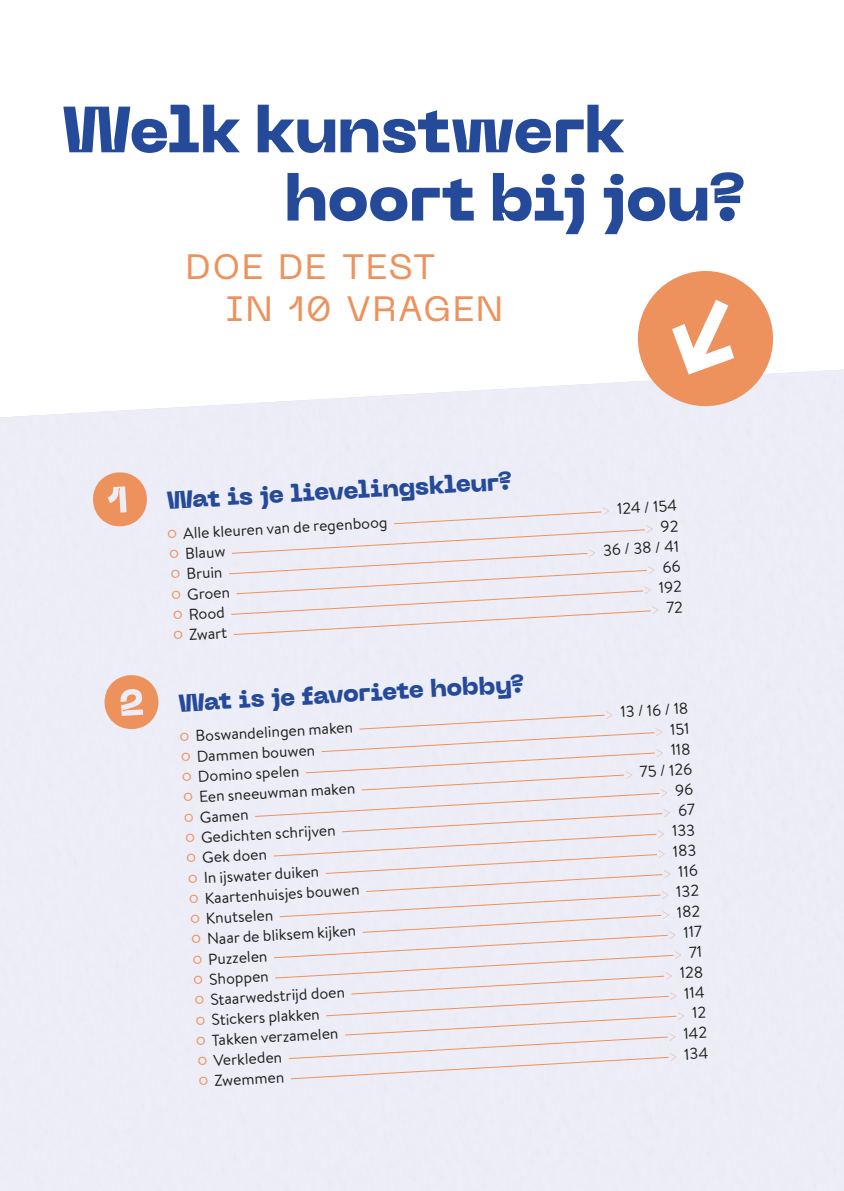
<style>
.page{position:relative;width:844px;height:1191px;background:#fff}
.page>*{position:absolute;margin:0;border:0;box-sizing:border-box;transform-origin:0 0}
.t1{font:800 64.75px/68.2px "PP Neue Machina Inktrap";color:#254a9a}
.t2{font:35px/42px "PP Neue Machina";letter-spacing:.045em;color:#ee925d}
.t3{font:800 24.5px "PP Neue Machina Inktrap";color:#254a9a}
.t4{font:15.75px "Brandon Text";color:#1d1d1b}
.s1{font-size:52.5px;color:#ee925d}
.s2{font-family:"PP Neue Machina";font-weight:300;color:#ee925d}
.s3{font-weight:100;color:#ee925d}
</style>
<div class="page">
<svg style="left:628px;top:271px;width:154px;height:144px"></svg>
<svg style="left:229px;top:512px;width:453px;height:123px;background:#ece9f0"></svg>
<svg style="left:255px;top:715px;width:450px;height:364px;background:#ece9f0"></svg>
<h1 class="t1" style="left:284px;top:98px;width:462px;text-indent:-222px">Welk kunstwerk hoort bij jou?</h1>
<h2 class="t2" style="left:225px;top:245px;width:279px;text-indent:-40px">DOE DE TEST<br>IN 10 VRAGEN</h2>
<h3 class="t3" style="left:91px;top:487px;width:422px;rotate:-3deg"><span class="s1">❶</span> Wat is je lievelingskleur?</h3>
<p class="t4" style="left:167px;top:523px;width:222px;rotate:-3deg"><span class="s2">о</span> Alle kleuren van de regenboog</p>
<p class="t4" style="left:169px;top:543px;width:58px;rotate:-3deg"><span class="s2">о</span> Blauw</p>
<p class="t4" style="left:170px;top:564px;width:53px;rotate:-3deg"><span class="s2">о</span> Bruin</p>
<p class="t4" style="left:171px;top:584px;width:60px;rotate:-3deg"><span class="s2">о</span> Groen</p>
<p class="t4" style="left:172px;top:604px;width:53px;rotate:-3deg"><span class="s2">о</span> Rood</p>
<p class="t4" style="left:173px;top:624px;width:56px;rotate:-3deg"><span class="s2">о</span> Zwart</p>
<h3 class="t3" style="left:102px;top:690px;width:423px;rotate:-3deg"><span class="s1">❷</span> Wat is je favoriete hobby?</h3>
<p class="t4" style="left:179px;top:725px;width:175px;rotate:-3deg"><span class="s2">о</span> Boswandelingen maken</p>
<p class="t4" style="left:180px;top:746px;width:136px;rotate:-3deg"><span class="s2">о</span> Dammen bouwen</p>
<p class="t4" style="left:181px;top:766px;width:119px;rotate:-3deg"><span class="s2">о</span> Domino spelen</p>
<p class="t4" style="left:183px;top:786px;width:174px;rotate:-3deg"><span class="s2">о</span> Een sneeuwman maken</p>
<p class="t4" style="left:183px;top:807px;width:66px;rotate:-3deg"><span class="s2">о</span> Gamen</p>
<p class="t4" style="left:185px;top:827px;width:152px;rotate:-3deg"><span class="s2">о</span> Gedichten schrijven</p>
<p class="t4" style="left:186px;top:847px;width:82px;rotate:-3deg"><span class="s2">о</span> Gek doen</p>
<p class="t4" style="left:187px;top:867px;width:133px;rotate:-3deg"><span class="s2">о</span> In ijswater duiken</p>
<p class="t4" style="left:188px;top:888px;width:172px;rotate:-3deg"><span class="s2">о</span> Kaartenhuisjes bouwen</p>
<p class="t4" style="left:189px;top:908px;width:85px;rotate:-3deg"><span class="s2">о</span> Knutselen</p>
<p class="t4" style="left:191px;top:928px;width:166px;rotate:-3deg"><span class="s2">о</span> Naar de bliksem kijken</p>
<p class="t4" style="left:192px;top:949px;width:77px;rotate:-3deg"><span class="s2">о</span> Puzzelen</p>
<p class="t4" style="left:193px;top:969px;width:77px;rotate:-3deg"><span class="s2">о</span> Shoppen</p>
<p class="t4" style="left:194px;top:989px;width:152px;rotate:-3deg"><span class="s2">о</span> Staarwedstrijd doen</p>
<p class="t4" style="left:195px;top:1009px;width:126px;rotate:-3deg"><span class="s2">о</span> Stickers plakken</p>
<p class="t4" style="left:195px;top:1030px;width:144px;rotate:-3deg"><span class="s2">о</span> Takken verzamelen</p>
<p class="t4" style="left:197px;top:1050px;width:86px;rotate:-3deg"><span class="s2">о</span> Verkleden</p>
<p class="t4" style="left:198px;top:1070px;width:87px;rotate:-3deg"><span class="s2">о</span> Zwemmen</p>
<p class="t4" style="left:600px;top:498px;width:77px;rotate:-3deg"><span class="s3">&gt;</span> 124 / 154</p>
<p class="t4" style="left:586px;top:540px;width:94px;rotate:-3deg"><span class="s3">&gt;</span> 36 / 38 / 41</p>
<p class="t4" style="left:642px;top:578px;width:41px;rotate:-3deg"><span class="s3">&gt;</span> 192</p>
<p class="t4" style="left:604px;top:702px;width:85px;rotate:-3deg"><span class="s3">&gt;</span> 13 / 16 / 18</p>
<p class="t4" style="left:653px;top:719px;width:37px;rotate:-3deg"><span class="s3">&gt;</span> 151</p>
<p class="t4" style="left:654px;top:739px;width:37px;rotate:-3deg"><span class="s3">&gt;</span> 118</p>
<p class="t4" style="left:623px;top:761px;width:70px;rotate:-3deg"><span class="s3">&gt;</span> 75 / 126</p>
<p class="t4" style="left:655px;top:821px;width:40px;rotate:-3deg"><span class="s3">&gt;</span> 133</p>
<p class="t4" style="left:656px;top:841px;width:41px;rotate:-3deg"><span class="s3">&gt;</span> 183</p>
<p class="t4" style="left:661px;top:861px;width:37px;rotate:-3deg"><span class="s3">&gt;</span> 116</p>
<p class="t4" style="left:659px;top:882px;width:40px;rotate:-3deg"><span class="s3">&gt;</span> 132</p>
<p class="t4" style="left:660px;top:902px;width:41px;rotate:-3deg"><span class="s3">&gt;</span> 182</p>
<p class="t4" style="left:666px;top:922px;width:36px;rotate:-3deg"><span class="s3">&gt;</span> 117</p>
<p class="t4" style="left:663px;top:963px;width:41px;rotate:-3deg"><span class="s3">&gt;</span> 128</p>
<p class="t4" style="left:667px;top:983px;width:38px;rotate:-3deg"><span class="s3">&gt;</span> 114</p>
<p class="t4" style="left:666px;top:1023px;width:41px;rotate:-3deg"><span class="s3">&gt;</span> 142</p>
<p class="t4" style="left:667px;top:1044px;width:41px;rotate:-3deg"><span class="s3">&gt;</span> 134</p>
</div>
